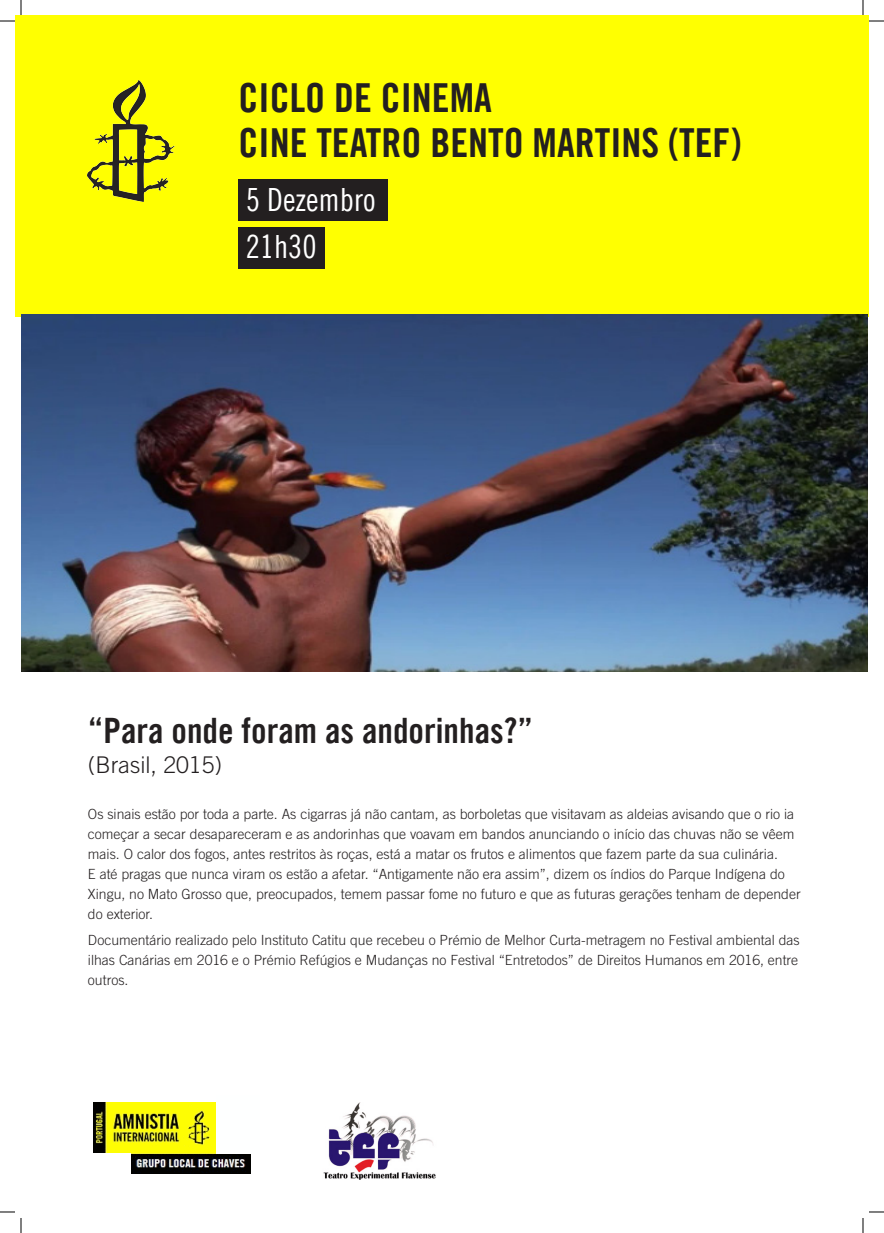
<style>
.page{position:relative;width:884px;height:1233px;background:#fff}
.page>*{position:absolute;margin:0;border:0;box-sizing:border-box;transform-origin:0 0}
.t1{font:40px "Amnesty Trade Gothic Bd Cn 20";color:#231f20}
.t2{font:35px "Amnesty Trade Gothic Bd Cn 20";color:#231f20}
.t3{font:32px "Amnesty Trade Gothic Cn 18";color:#fff}
.t4{font:300 23px "Amnesty Trade Gothic";color:#231f20}
.t5{font:300 14px/20px "Amnesty Trade Gothic";color:#231f20}
</style>
<div class="page">
<div style="left:15px;top:15px;width:854px;height:302px;background:#ffff01"></div>
<img style="left:88px;top:80px;width:87px;height:121px">
<div style="left:239px;top:180px;width:149px;height:41px;background:#231f20"></div>
<div style="left:239px;top:227px;width:86px;height:41px;background:#231f20"></div>
<img style="left:22px;top:314px;width:845px;height:358px">
<img style="left:94px;top:1102px;width:157px;height:71px">
<div style="left:217px;top:1095px;width:43px;height:58px;background:#feffff"></div>
<div style="left:88px;top:1153px;width:43px;height:26px;background:#fff"></div>
<img style="left:323px;top:1102px;width:113px;height:77px">
<svg style="left:0;top:1211px;width:15px;height:1px"></svg>
<svg style="left:869px;top:1211px;width:15px;height:1px"></svg>
<svg style="left:0;top:0;width:22px;height:22px"></svg>
<svg style="left:20px;top:1218px;width:2px;height:15px"></svg>
<svg style="left:862px;top:0;width:22px;height:22px"></svg>
<svg style="left:862px;top:1218px;width:2px;height:15px"></svg>
<p class="t1" style="left:239px;top:73px;width:255px">CICLO DE CINEMA</p>
<p class="t1" style="left:239px;top:118px;width:504px">CINE TEATRO BENTO MARTINS (TEF)</p>
<p class="t3" style="left:246px;top:180px;width:131px">5 Dezembro</p>
<p class="t3" style="left:246px;top:227px;width:73px">21h30</p>
<p class="t2" style="left:88px;top:709px;width:446px">“Para onde foram as andorinhas?”</p>
<p class="t4" style="left:88px;top:750px;width:136px">(Brasil, 2015)</p>
<p class="t5" style="left:88px;top:803px;width:714px">Os sinais estão por toda a parte. As cigarras já não cantam, as borboletas que visitavam as aldeias avisando que o rio ia começar a secar desapareceram e as andorinhas que voavam em bandos anunciando o início das chuvas não se vêem mais. O calor dos fogos, antes restritos às roças, está a matar os frutos e alimentos que fazem parte da sua culinária.<br>E até pragas que nunca viram os estão a afetar. “Antigamente não era assim”, dizem os índios do Parque Indígena do Xingu, no Mato Grosso que, preocupados, temem passar fome no futuro e que as futuras gerações tenham de depender do exterior.</p>
<p class="t5" style="left:88px;top:929px;width:713px;text-align:justify">Documentário realizado pelo Instituto Catitu que recebeu o Prémio de Melhor Curta-metragem no Festival ambiental das ilhas Canárias em 2016 e o Prémio Refúgios e Mudanças no Festival “Entretodos” de Direitos Humanos em 2016, entre outros.</p>
</div>
